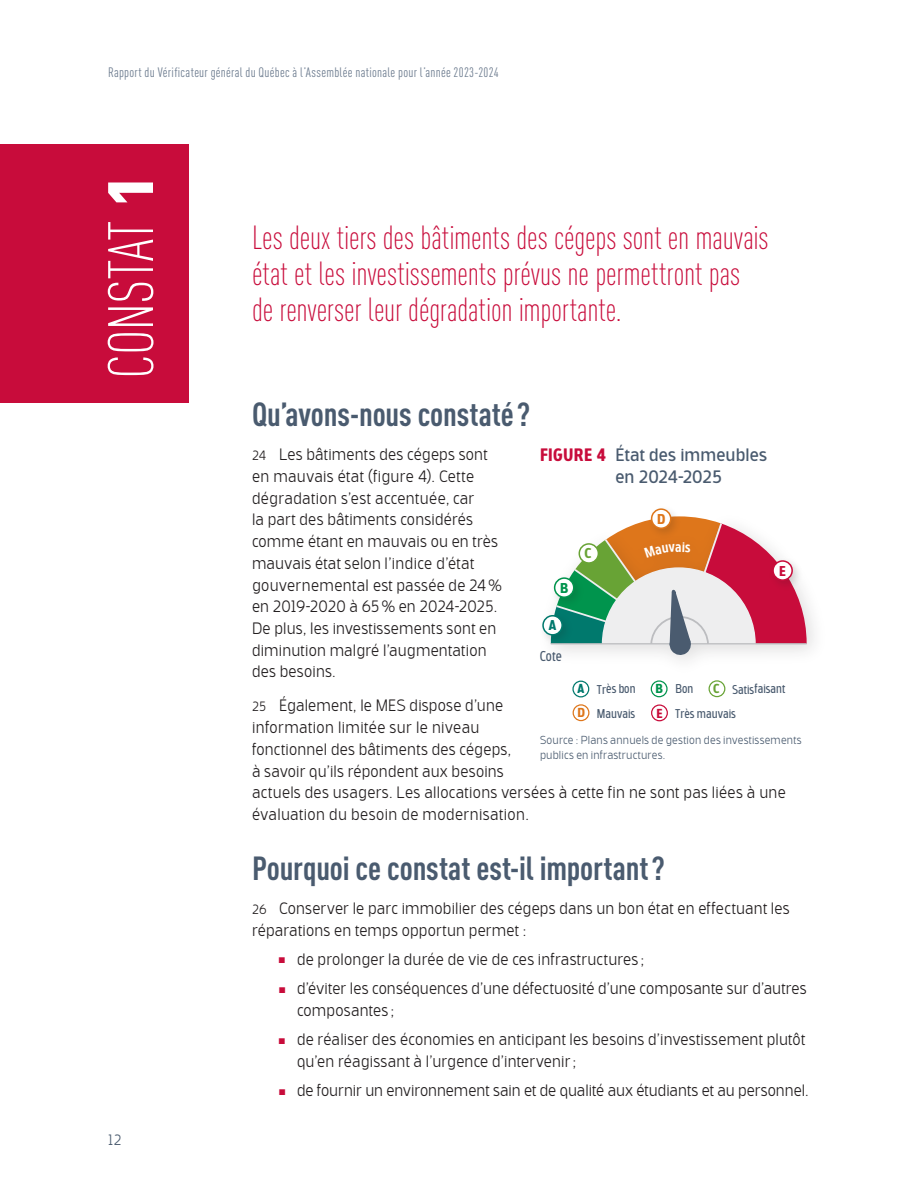
<style>
.page{position:relative;width:918px;height:1188px;background:#fff}
.page>*{position:absolute;margin:0;border:0;box-sizing:border-box;transform-origin:0 0}
.t1{font:300 condensed 63px "DIN Offc";letter-spacing:-.015em;color:#fff}
.t2{font:300 condensed 33px/36px "DIN Offc";color:#c80c3b;scale:.95 1}
.t3{font:700 condensed 33px "DIN Offc";letter-spacing:-.005em;color:#4a5b6f}
.t4{font:18px/22.5px "Bosphorus 50 Normal 53";letter-spacing:.005em;color:#4a5b6f}
.t5{font:300 16.5px/21.8px "Bosphorus 50 Normal 52";letter-spacing:.01em;color:#231f20}
.t6{font:300 15px "Bosphorus 50 Normal 52";color:#4a5b6f}
.t7{font:14.25px "Bosphorus 40 Condensed 43";color:#4a5b6f}
.t8{font:700 14.25px "Bosphorus 40 Condensed 45";color:#c80c3b;scale:1.04 1}
.t9{font:700 14.25px "Bosphorus 40 Condensed 45";color:#de761b;scale:1.04 1}
.t10{font:700 14.25px "Bosphorus 40 Condensed 45";color:#68a335;scale:1.04 1}
.t11{font:700 14.25px "Bosphorus 40 Condensed 45";color:#00944d;scale:1.04 1}
.t12{font:700 14.25px "Bosphorus 40 Condensed 45";color:#00796d}
.t13{font:condensed 13.5px "DIN Offc";letter-spacing:.02em;color:#6d7c8f}
.t14{font:700 13.05px "Bosphorus 40 Condensed 45";color:#00944d;scale:1.04 1}
.t15{font:700 13.05px "Bosphorus 40 Condensed 45";color:#de761b;scale:1.04 1}
.t16{font:700 13.05px "Bosphorus 40 Condensed 45";color:#c80c3b;scale:1.04 1}
.t17{font:700 13.05px "Bosphorus 40 Condensed 45";color:#00796d}
.t18{font:700 13.05px "Bosphorus 40 Condensed 45";color:#68a335;scale:1.04 1}
.t19{font:12.75px "Bosphorus 40 Condensed 43";color:#4a5b6f}
.t20{font:300 11.7px/14.5px "Bosphorus 50 Normal 52";letter-spacing:.015em;color:#4a5b6f}
.s1{font-weight:900;font-stretch:normal}
.s2{font-size:13.5px}
.s3{color:#c80c3b}
.s4{font-family:"Bosphorus 40 Condensed 45";font-weight:700;color:#c80c3b}
</style>
<div class="page">
<div style="left:0;top:144px;width:189px;height:259px;background:#c80c3b"></div>
<img style="left:576px;top:605px;width:238px;height:77px">
<svg style="left:651px;top:681px;width:16px;height:16px"></svg>
<div style="left:651px;top:680px;width:17px;height:17px;border:1px solid #00944d;border-radius:50%"></div>
<img style="left:651px;top:508px;width:23px;height:8px">
<div style="left:652px;top:509px;width:19px;height:19px;background:#fff;border-radius:50%"></div>
<div style="left:651px;top:508px;width:20px;height:21px;border:2px solid #de761b;border-radius:50%"></div>
<img style="left:543px;top:615px;width:8px;height:30px">
<div style="left:543px;top:616px;width:19px;height:19px;background:#fff;border-radius:50%"></div>
<div style="left:542px;top:615px;width:21px;height:21px;border:2px solid #00796d;border-radius:50%"></div>
<svg style="left:652px;top:705px;width:15px;height:16px"></svg>
<div style="left:651px;top:704px;width:17px;height:17px;border:1px solid #c80c3b;border-radius:50%"></div>
<div style="left:573px;top:704px;width:16px;height:17px;border:1px solid #de761b;border-radius:50%"></div>
<div style="left:709px;top:680px;width:16px;height:17px;border:1px solid #68a335;border-radius:50%"></div>
<div style="left:573px;top:681px;width:16px;height:16px;background:#fff;border-radius:50%"></div>
<div style="left:572px;top:681px;width:17px;height:16px;border:1px solid #00796d;border-radius:50%"></div>
<svg style="left:551px;top:516px;width:256px;height:140px"></svg>
<p class="t13" style="left:108px;top:65px;width:392px">Rapport du Vérificateur général du Québec à l’Assemblée nationale pour l’année 2023-2024</p>
<h1 class="t1" style="left:95px;top:379px;width:207px;rotate:-90deg">CONSTAT <span class="s1">1</span></h1>
<p class="t6" style="left:108px;top:1131px;width:15px">12</p>
<h2 class="t2" style="left:252px;top:220px;width:545px">Les deux tiers des bâtiments des cégeps sont en mauvais état et les investissements prévus ne permettront pas de renverser leur dégradation importante.</h2>
<h2 class="t3" style="left:252px;top:395px;width:280px">Qu’avons-nous constaté?</h2>
<p class="t5" style="left:252px;top:444px;width:251px"><span class="s2">24</span> Les bâtiments des cégeps sont en mauvais état (figure 4). Cette dégradation s’est accentuée, car<br>la part des bâtiments considérés comme étant en mauvais ou en très mauvais état selon l’indice d’état gouvernemental est -passée de 24 % en 2019-2020 à 65 % en 2024-2025.<br>De plus, les investissements sont en diminution malgré l’augmentation des besoins.</p>
<p class="t5" style="left:252px;top:695px;width:535px"><span class="s2">25</span> Également, le MES dispose d’une<br>information limitée sur le niveau<br>fonctionnel des bâtiments des cégeps,<br>à savoir qu’ils répondent aux besoins<br>actuels des usagers. Les allocations versées à cette fin ne sont pas liées à une évaluation du besoin de modernisation.</p>
<h2 class="t3" style="left:252px;top:848px;width:414px">Pourquoi ce constat est-il important?</h2>
<p class="t5" style="left:252px;top:898px;width:539px"><span class="s2">26</span> Conserver le parc immobilier des cégeps dans un bon état en effectuant les réparations en temps opportun permet :</p>
<p class="t5" style="left:279px;top:949px;width:367px"><span class="s3">■</span> de prolonger la durée de vie de ces infrastructures ;</p>
<p class="t5" style="left:297px;top:978px;width:511px;text-indent:-18px"><span class="s3">■</span> d’éviter les conséquences d’une défectuosité d’une composante sur d’autres composantes ;</p>
<p class="t5" style="left:297px;top:1029px;width:510px;text-indent:-18px"><span class="s3">■</span> de réaliser des économies en anticipant les besoins d’investissement plutôt qu’en réagissant à l’urgence d’intervenir;</p>
<p class="t5" style="left:279px;top:1080px;width:529px"><span class="s3">■</span> de fournir un environnement sain et de qualité aux étudiants et au personnel.</p>
<p class="t4" style="left:615px;top:444px;width:153px;text-indent:-75px"><span class="s4">FIGURE 4</span> État des immeubles en 2024-2025</p>
<p class="t9" style="left:657px;top:510px;width:9px">D</p>
<p class="t10" style="left:585px;top:545px;width:8px">C</p>
<p class="t8" style="left:779px;top:562px;width:8px">E</p>
<p class="t11" style="left:560px;top:579px;width:9px">B</p>
<p class="t12" style="left:549px;top:617px;width:9px">A</p>
<p class="t7" style="left:540px;top:647px;width:23px">Cote</p>
<p class="t19" style="left:597px;top:682px;width:40px;rotate:-1deg">Très bon</p>
<p class="t14" style="left:655px;top:681px;width:9px">B</p>
<p class="t19" style="left:597px;top:706px;width:40px">Mauvais</p>
<p class="t19" style="left:675px;top:706px;width:62px">Très mauvais</p>
<p class="t17" style="left:577px;top:681px;width:8px">A</p>
<p class="t18" style="left:713px;top:681px;width:8px">C</p>
<p class="t19" style="left:732px;top:682px;width:55px;rotate:-1deg">Satisfaisant</p>
<p class="t15" style="left:577px;top:705px;width:9px">D</p>
<p class="t16" style="left:656px;top:705px;width:8px">E</p>
<p class="t20" style="left:540px;top:733px;width:263px">Source : Plans annuels de gestion des investissements publics en infrastructures.</p>
</div>
